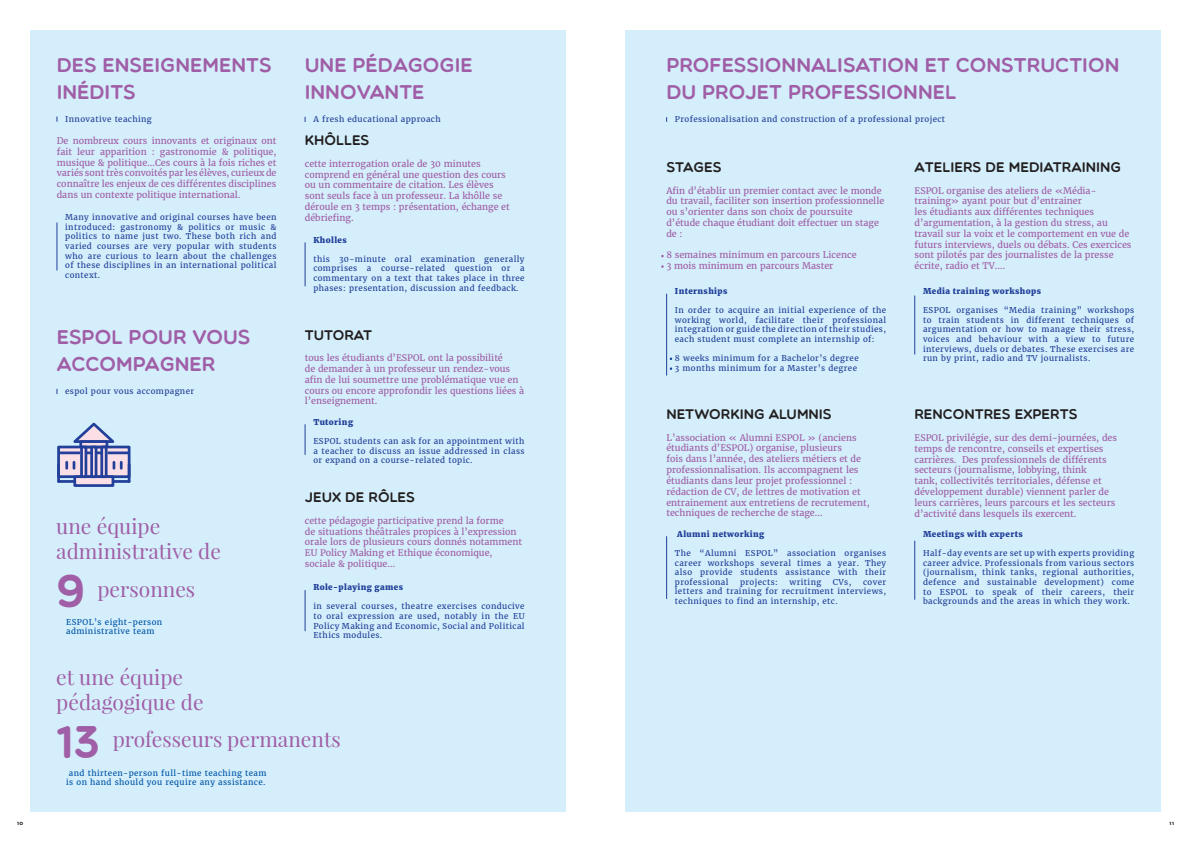
<style>
.page{position:relative;width:1191px;height:842px;background:#fff}
.page>*{position:absolute;margin:0;border:0;box-sizing:border-box;transform-origin:0 0}
.t1{font:46.2px "Multicolore";color:#a05ea6}
.t2{font:20.9px/25.1px "Playfair Display";color:#a05ea6}
.t3{font:20px/27px "Multicolore";color:#a05ea6}
.t4{font:14px "Multicolore";color:#231f20}
.t5{font:9px/10.8px "Merriweather";color:#a05ea6}
.t6{font:8px/9.6px "Merriweather";letter-spacing:.05em;color:#223f99;text-align:justify}
.t7{font:8px/9.6px "Merriweather";letter-spacing:.05em;color:#0155a7}
.t8{font:900 8px "Merriweather";letter-spacing:.05em;color:#223f99}
.t9{font:700 6px "Neutra Text";color:#231f20}
</style>
<div class="page">
<div style="left:625px;top:30px;width:536px;height:782px;background:#d4effb"></div>
<div style="left:30px;top:30px;width:535px;height:782px;background:#d4effb"></div>
<hr style="left:305px;top:243px;width:1px;height:43px;background:#223f99">
<hr style="left:666px;top:294px;width:1px;height:81px;background:#223f99">
<hr style="left:305px;top:425px;width:1px;height:30px;background:#223f99">
<hr style="left:666px;top:536px;width:1px;height:63px;background:#223f99">
<hr style="left:305px;top:590px;width:1px;height:41px;background:#223f99">
<hr style="left:914px;top:296px;width:1px;height:58px;background:#223f99">
<hr style="left:914px;top:541px;width:1px;height:58px;background:#223f99">
<hr style="left:57px;top:223px;width:1px;height:47px;background:#223f99">
<svg style="left:57px;top:446px;width:73px;height:32px"></svg>
<hr style="left:58px;top:451px;width:22px;height:3px;background:#223f99">
<hr style="left:107px;top:451px;width:22px;height:3px;background:#223f99">
<svg style="left:87px;top:451px;width:13px;height:3px"></svg>
<hr style="left:59px;top:480px;width:15px;height:3px;background:#223f99">
<hr style="left:57px;top:464px;width:3px;height:17px;background:#223f99">
<hr style="left:114px;top:480px;width:15px;height:3px;background:#223f99">
<svg style="left:73px;top:422px;width:42px;height:22px"></svg>
<svg style="left:79px;top:440px;width:29px;height:8px"></svg>
<div style="left:73px;top:475px;width:41px;height:12px;background:#fbdfe7;border:3px solid #223f99"></div>
<svg style="left:90px;top:446px;width:7px;height:32px"></svg>
<svg style="left:80px;top:446px;width:7px;height:32px"></svg>
<svg style="left:100px;top:446px;width:7px;height:32px"></svg>
<svg style="left:65px;top:462px;width:10px;height:6px"></svg>
<svg style="left:113px;top:462px;width:17px;height:19px"></svg>
<h3 class="t3" style="left:57px;top:51px;width:216px">DES ENSEIGNEMENTS<br>INÉDITS</h3>
<p class="t6" style="left:65px;top:114px;width:88px">Innovative teaching</p>
<p class="t5" style="left:57px;top:135px;width:221px;text-align:justify">De nombreux cours innovants et originaux ont fait leur apparition : gastronomie &amp; politique, musique &amp; politique…Ces cours à la fois riches et variés sont très convoités par les élèves, curieux de connaître les enjeux de ces différentes disciplines dans un contexte politique international.</p>
<p class="t6" style="left:65px;top:212px;width:213px">Many innovative and original courses have been introduced: gastronomy &amp; politics or music &amp; politics to name just two. These both rich and varied courses are very popular with students who are curious to learn about the challenges of these disciplines in an international political context.</p>
<h3 class="t3" style="left:57px;top:323px;width:195px">ESPOL POUR VOUS<br>ACCOMPAGNER</h3>
<p class="t6" style="left:65px;top:386px;width:130px">espol pour vous accompagner</p>
<h2 class="t2" style="left:56px;top:513px;width:166px">une équipe administrative de</h2>
<h1 class="t1" style="left:56px;top:563px;width:31px">9</h1>
<h2 class="t2" style="left:97px;top:576px;width:99px">personnes</h2>
<p class="t7" style="left:66px;top:617px;width:98px">ESPOL’s eight-person administrative team</p>
<h2 class="t2" style="left:56px;top:664px;width:149px">et une équipe pédagogique de</h2>
<h3 class="t3" style="left:305px;top:51px;width:169px">UNE PÉDAGOGIE<br>INNOVANTE</h3>
<h3 class="t3" style="left:666px;top:51px;width:454px">PROFESSIONNALISATION ET CONSTRUCTION<br>DU PROJET PROFESSIONNEL</h3>
<p class="t6" style="left:675px;top:114px;width:272px">Professionalisation and construction of a professional project</p>
<p class="t6" style="left:313px;top:114px;width:129px">A fresh educational approach</p>
<h3 class="t4" style="left:305px;top:132px;width:66px">KHÔLLES</h3>
<p class="t5" style="left:305px;top:158px;width:206px">cette interrogation orale de 30 minutes comprend en général une question des cours ou un commentaire de citation. Les élèves sont seuls face à un professeur. La khôlle se déroule en 3 temps : présentation, échange et débriefing.</p>
<h3 class="t4" style="left:666px;top:159px;width:57px">STAGES</h3>
<p class="t5" style="left:666px;top:185px;width:219px">Afin d’établir un premier contact avec le monde du travail, faciliter son insertion professionnelle ou s’orienter dans son choix de poursuite d’étude chaque étudiant doit effectuer un stage de :</p>
<p class="t5" style="left:666px;top:250px;width:192px">8 semaines minimum en parcours Licence<br>3 mois minimum en parcours Master</p>
<p class="t8" style="left:313px;top:234px;width:35px">Kholles</p>
<p class="t6" style="left:313px;top:254px;width:213px">this 30-minute oral examination generally comprises a course-related question or a commentary on a text that takes place in three phases: presentation, discussion and feedback.</p>
<p class="t8" style="left:675px;top:286px;width:54px">Internships</p>
<p class="t6" style="left:675px;top:305px;width:213px">In order to acquire an initial experience of the working world, facilitate their professional integration or guide the direction of their studies, each student must complete an internship of:</p>
<p class="t6" style="left:675px;top:353px;width:185px">8 weeks minimum for a Bachelor’s degree<br>3 months minimum for a Master’s degree</p>
<h3 class="t4" style="left:305px;top:326px;width:69px">TUTORAT</h3>
<p class="t5" style="left:305px;top:352px;width:221px">tous les étudiants d’ESPOL ont la possibilité<br>de demander à un professeur un rendez-vous afin de lui soumettre une problématique vue en cours ou encore approfondir les questions liées à l’enseignement.</p>
<h3 class="t4" style="left:666px;top:406px;width:167px">NETWORKING ALUMNIS</h3>
<p class="t5" style="left:666px;top:432px;width:205px">L’association « Alumni ESPOL » (anciens étudiants d’ESPOL) organise, plusieurs<br>fois dans l’année, des ateliers métiers et de professionnalisation. Ils accompagnent les étudiants dans leur projet professionnel : rédaction de CV, de lettres de motivation et entrainement aux entretiens de recrutement, techniques de recherche de stage...</p>
<p class="t8" style="left:313px;top:417px;width:41px">Tutoring</p>
<p class="t6" style="left:313px;top:436px;width:213px">ESPOL students can ask for an appointment with a teacher to discuss an issue addressed in class or expand on a course-related topic.</p>
<h3 class="t4" style="left:305px;top:489px;width:112px">JEUX DE RÔLES</h3>
<p class="t5" style="left:305px;top:515px;width:219px">cette pédagogie participative prend la forme<br>de situations théâtrales propices à l’expression orale lors de plusieurs cours donnés notamment EU Policy Making et Ethique économique, sociale &amp; politique…</p>
<p class="t8" style="left:677px;top:528px;width:89px">Alumni networking</p>
<p class="t6" style="left:675px;top:548px;width:213px">The “Alumni ESPOL” association organises career workshops several times a year. They also provide students assistance with their professional</p>
<p class="t6" style="left:740px;top:577px;width:39px">projects:</p>
<p class="t6" style="left:789px;top:577px;width:33px">writing</p>
<p class="t6" style="left:833px;top:577px;width:20px">CVs,</p>
<p class="t6" style="left:675px;top:577px;width:213px;text-indent:188px">cover letters and training for recruitment interviews, techniques to find an internship, etc.</p>
<p class="t8" style="left:313px;top:582px;width:91px">Role-playing games</p>
<p class="t6" style="left:313px;top:602px;width:213px">in several courses, theatre exercises conducive to oral expression are used, notably in the EU Policy Making and Economic, Social and Political Ethics modules.</p>
<h3 class="t4" style="left:914px;top:159px;width:208px">ATELIERS DE MEDIATRAINING</h3>
<p class="t5" style="left:914px;top:185px;width:218px">ESPOL organise des ateliers de «Média&shy;training» ayant pour but d’entrainer<br>les étudiants aux différentes techniques d’argumentation, à la gestion du stress, au travail sur la voix et le comportement en vue de futurs interviews, duels ou débats. Ces exercices sont pilotés par des journalistes de la presse écrite, radio et TV.…</p>
<p class="t8" style="left:923px;top:286px;width:119px">Media training workshops</p>
<p class="t6" style="left:923px;top:305px;width:213px">ESPOL organises “Media training” workshops to train students in different techniques of argumentation or how to manage their stress, voices and behaviour with a view to future interviews, duels or debates. These exercises are run by print, radio and TV journalists.</p>
<h3 class="t4" style="left:914px;top:406px;width:165px">RENCONTRES EXPERTS</h3>
<p class="t5" style="left:914px;top:432px;width:204px">ESPOL privilégie, sur des demi-journées, des temps de rencontre, conseils et expertises carrières. Des professionnels de différents secteurs (journalisme, lobbying, think<br>tank, collectivités territoriales, défense et développement durable) viennent parler de leurs carrières, leurs parcours et les secteurs d’activité dans lesquels ils exercent.</p>
<p class="t8" style="left:923px;top:529px;width:101px">Meetings with experts</p>
<p class="t6" style="left:923px;top:548px;width:213px">Half-day events are set up with experts providing career advice. Professionals from various sectors (journalism, think tanks, regional authorities, defence and sustainable development) come to ESPOL to speak of their careers, their backgrounds and the areas in which they work.</p>
<h1 class="t1" style="left:56px;top:714px;width:45px">13</h1>
<h2 class="t2" style="left:113px;top:727px;width:230px">professeurs permanents</h2>
<p class="t7" style="left:66px;top:768px;width:202px;text-align:center">and thirteen-person full-time teaching team is on hand should you require any assistance.</p>
<p class="t9" style="left:17px;top:819px;width:8px">10</p>
<p class="t9" style="left:1169px;top:819px;width:6px">11</p>
</div>
